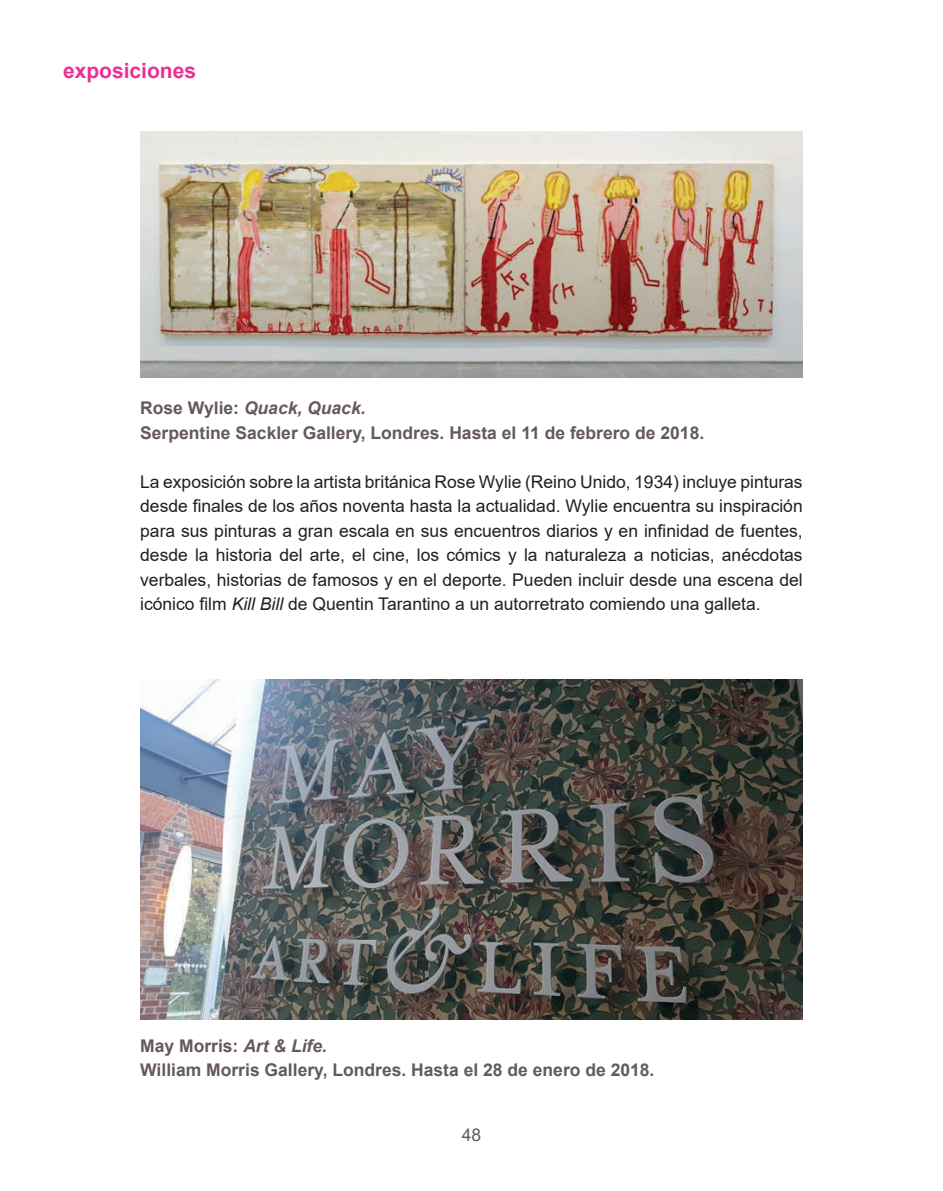
<style>
.page{position:relative;width:943px;height:1191px;background:#fff}
.page>*{position:absolute;margin:0;border:0;box-sizing:border-box;transform-origin:0 0}
.t1{font:700 21px "Arial";color:#ed2f94}
.t2{font:17.5px/24.5px "Arial";color:#231f20;text-align:justify}
.t3{font:700 17.5px/24.5px "Arial";color:#655959}
.t4{font:17.5px "Arial";color:#655959}
.s1{font-style:italic}
</style>
<div class="page">
<img style="left:140px;top:131px;width:662px;height:246px">
<img style="left:140px;top:680px;width:662px;height:339px">
<p class="t1" style="left:63px;top:56px;width:135px">exposiciones</p>
<p class="t3" style="left:140px;top:396px;width:565px">Rose Wylie: <span class="s1">Quack, Quack.<br></span>Serpentine Sackler Gallery, Londres. Hasta el 11 de febrero de 2018.</p>
<p class="t2" style="left:140px;top:469px;width:664px">La exposición sobre la artista británica Rose Wylie (Reino Unido, 1934) incluye pinturas desde finales de los años noventa hasta la actualidad. Wylie encuentra su inspiración para sus pinturas a gran escala en sus encuentros diarios y en infinidad de fuentes, desde la historia del arte, el cine, los cómics y la naturaleza a noticias, anécdotas verbales, historias de famosos y en el deporte. Pueden incluir desde una escena del icónico film <span class="s1">Kill Bill</span> de Quentin Tarantino a un autorretrato comiendo una galleta.</p>
<p class="t3" style="left:140px;top:1033px;width:516px">May Morris: <span class="s1">Art &amp; Life.<br></span>William Morris Gallery, Londres. Hasta el 28 de enero de 2018.</p>
<p class="t4" style="left:462px;top:1122px;width:21px">48</p>
</div>
